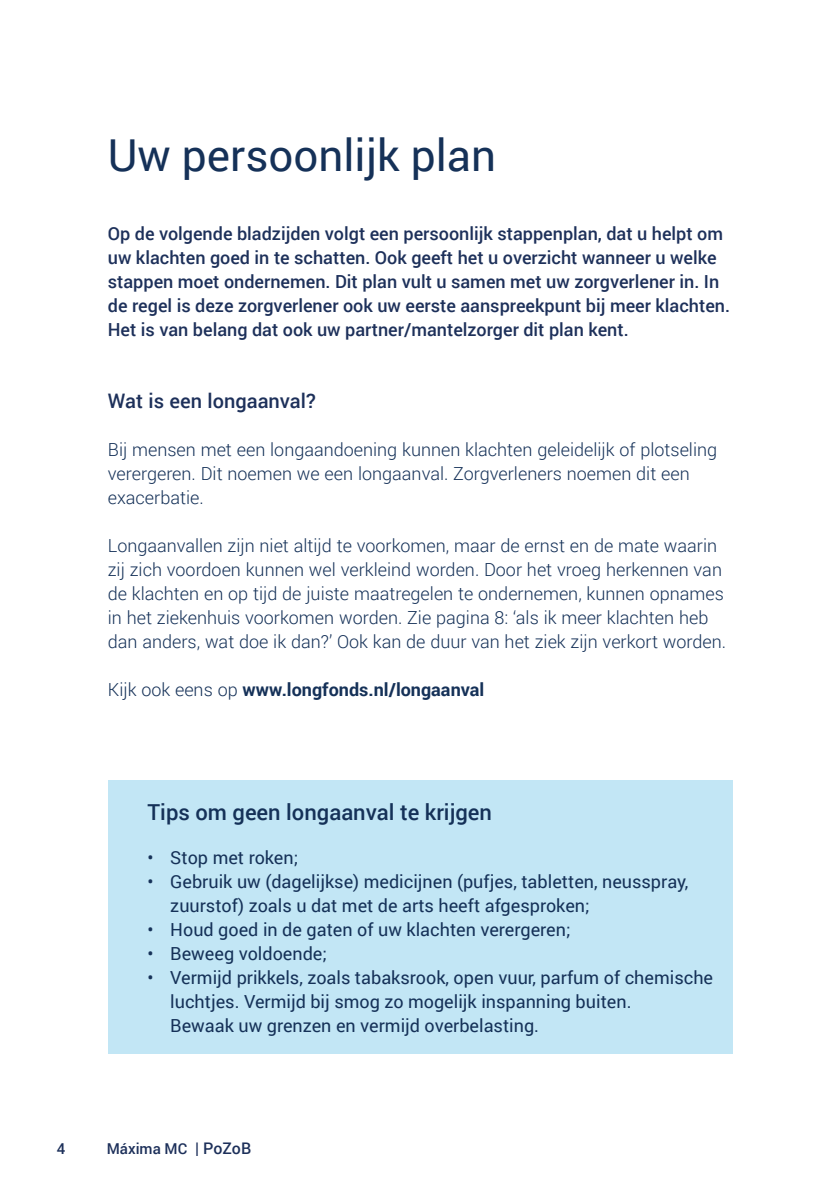
<style>
.page{position:relative;width:840px;height:1191px;background:#fff}
.page>*{position:absolute;margin:0;border:0;box-sizing:border-box;transform-origin:0 0}
.t1{font:44px "Roboto";color:#153158}
.t2{font:500 22px "Roboto";color:#153158}
.t3{font:500 20px "Roboto";color:#1d305a}
.t4{font:300 18px/24px "Roboto";color:#153158}
.t5{font:18px/24px "Roboto";color:#153158}
.t6{font:500 18px/24px "Roboto";color:#1d305a}
.t7{font:700 18px "Roboto";color:#153158}
.t8{font:500 15px "Roboto";color:#1d305a}
.s1{font-weight:300}
.s2{font-size:16px}
</style>
<div class="page">
<div style="left:108px;top:780px;width:623px;height:63px;background:#c2e6f5"></div>
<div style="left:108px;top:828px;width:623px;height:58px;background:#c2e6f5"></div>
<div style="left:108px;top:852px;width:623px;height:82px;background:#c2e6f5"></div>
<div style="left:108px;top:924px;width:623px;height:58px;background:#c2e6f5"></div>
<div style="left:108px;top:948px;width:623px;height:106px;background:#c2e6f5"></div>
<h1 class="t1" style="left:108px;top:124px;width:389px">Uw persoonlijk plan</h1>
<p class="t6" style="left:108px;top:221px;width:623px">Op de volgende bladzijden volgt een persoonlijk stappenplan, dat u helpt om uw klachten goed in te schatten. Ook geeft het u overzicht wanneer u welke stappen moet ondernemen. Dit plan vult u samen met uw zorgverlener in. In de regel is deze zorgverlener ook uw eerste aanspreekpunt bij meer klachten.<br>Het is van belang dat ook uw partner/mantelzorger dit plan kent.</p>
<p class="t3" style="left:108px;top:387px;width:209px">Wat is een longaanval?</p>
<p class="t4" style="left:108px;top:437px;width:610px">Bij mensen met een longaandoening kunnen klachten geleidelijk of plotseling verergeren. Dit noemen we een longaanval. Zorgverleners noemen dit een exacerbatie.</p>
<p class="t4" style="left:108px;top:533px;width:619px">Longaanvallen zijn niet altijd te voorkomen, maar de ernst en de mate waarin zij zich voordoen kunnen wel verkleind worden. Door het vroeg herkennen van de klachten en op tijd de juiste maatregelen te ondernemen, kunnen opnames in het ziekenhuis voorkomen worden. Zie pagina 8: ‘als ik meer klachten heb dan anders, wat doe ik dan?’ Ook kan de duur van het ziek zijn verkort worden.</p>
<p class="t7" style="left:108px;top:677px;width:378px"><span class="s1">Kijk ook eens op</span> www.longfonds.nl/longaanval</p>
<p class="t2" style="left:147px;top:797px;width:346px">Tips om geen longaanval te krijgen</p>
<p class="t5" style="left:147px;top:845px;width:152px">• Stop met roken;</p>
<p class="t5" style="left:170px;top:869px;width:519px;text-indent:-23px">• Gebruik uw (dagelijkse) medicijnen (pufjes, tabletten, neusspray, zuurstof) zoals u dat met de arts heeft afgesproken;</p>
<p class="t5" style="left:147px;top:917px;width:424px">• Houd goed in de gaten of uw klachten verergeren;</p>
<p class="t5" style="left:147px;top:941px;width:181px">• Beweeg voldoende;</p>
<p class="t5" style="left:170px;top:965px;width:544px;text-indent:-23px">• Vermijd prikkels, zoals tabaksrook, open vuur, parfum of chemische luchtjes. Vermijd bij smog zo mogelijk inspanning buiten.<br>Bewaak uw grenzen en vermijd overbelasting.</p>
<p class="t8" style="left:57px;top:1138px;width:10px">4</p>
<p class="t8" style="left:107px;top:1138px;width:146px">Máxima MC <span class="s2">| PoZoB</span></p>
</div>
